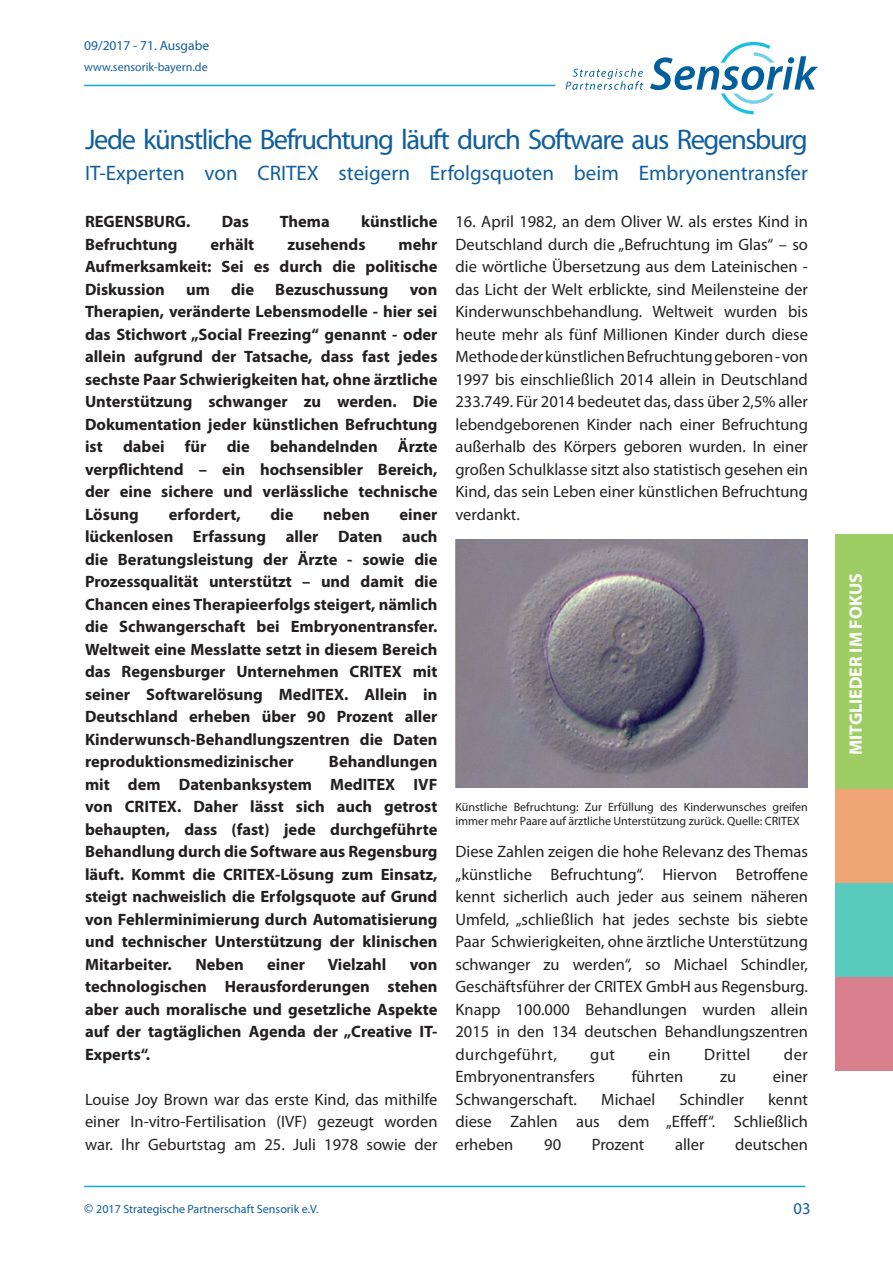
<style>
.page{position:relative;width:893px;height:1263px;background:#fff}
.page>*{position:absolute;margin:0;border:0;box-sizing:border-box;transform-origin:0 0}
.t1{font:28.5px "Myriad Pro";letter-spacing:-.05em;color:#105e9c}
.t2{font:21px "Myriad Pro";color:#105e9c}
.t3{font:700 18px "Myriad Pro";color:#fff}
.t4{font:700 16.5px/22.5px "Myriad Pro";color:#231f20;text-align:justify}
.t5{font:16.5px/22.5px "Myriad Pro";color:#231f20;text-align:justify}
.t6{font:16.5px "Myriad Pro";letter-spacing:.03em;color:#231f20}
.t7{font:16.5px "Myriad Pro";color:#105e9c}
.t8{font:13.5px "Myriad Pro";color:#105e9c}
.t9{font:12px/13.5px "Myriad Pro";color:#231f20}
.t10{font:12px "Myriad Pro";color:#105e9c}
.s1{font-size:13.5px}
</style>
<div class="page">
<hr style="left:84px;top:85px;width:471px;height:1px;background:#11a9de">
<hr style="left:84px;top:1186px;width:721px;height:1px;background:#11a9de">
<div style="left:835px;top:534px;width:58px;height:255px;background:#9fcd65"></div>
<div style="left:835px;top:789px;width:58px;height:94px;background:#eea475"></div>
<div style="left:835px;top:883px;width:58px;height:94px;background:#58cbbe"></div>
<div style="left:835px;top:977px;width:58px;height:94px;background:#d9808e"></div>
<img style="left:455px;top:539px;width:353px;height:249px">
<svg style="left:566px;top:68px;width:77px;height:22px"></svg>
<svg style="left:650px;top:42px;width:168px;height:72px"></svg>
<p class="t8" style="left:84px;top:38px;width:126px">09/2017 - 71. Ausgabe</p>
<p class="t10" style="left:84px;top:60px;width:125px">www.sensorik-bayern.de</p>
<h1 class="t1" style="left:85px;top:124px;width:724px">Jede künstliche Befruchtung läuft durch Software aus Regensburg</h1>
<p class="t2" style="left:85px;top:162px;width:724px">IT-Experten von CRITEX steigern Erfolgsquoten beim Embryonentransfer</p>
<p class="t4" style="left:85px;top:211px;width:107px">REGENSBURG.</p>
<p class="t4" style="left:222px;top:211px;width:29px">Das</p>
<p class="t4" style="left:280px;top:211px;width:52px">Thema</p>
<p class="t4" style="left:361px;top:211px;width:78px">künstliche</p>
<p class="t4" style="left:85px;top:233px;width:94px">Befruchtung</p>
<p class="t4" style="left:210px;top:233px;width:45px">erhält</p>
<p class="t4" style="left:287px;top:233px;width:80px">zusehends</p>
<p class="t5" style="left:455px;top:211px;width:354px">16. April 1982, an dem Oliver W. als erstes Kind in Deutschland durch die „Befruchtung im Glas“ – so die wörtliche Übersetzung aus dem Lateinischen - das Licht der Welt erblickte, sind Meilensteine der Kinderwunschbehandlung. Weltweit wurden bis heute mehr als fünf Millionen Kinder durch diese Methode der künstlichen Befruchtung geboren - von 1997 bis einschließlich 2014 allein in Deutschland 233.749. Für 2014 bedeutet das, dass über 2,5% aller lebendgeborenen Kinder nach einer Befruchtung außerhalb des Körpers geboren wurden. In einer großen Schulklasse sitzt also statistisch gesehen ein Kind, das sein Leben einer künstlichen Befruchtung verdankt.</p>
<p class="t4" style="left:85px;top:233px;width:354px;text-indent:314px">mehr Aufmerksamkeit: Sei es durch die politische Diskussion</p>
<p class="t4" style="left:186px;top:278px;width:25px">um</p>
<p class="t4" style="left:231px;top:278px;width:25px">die</p>
<p class="t4" style="left:275px;top:278px;width:115px">Bezuschussung</p>
<p class="t4" style="left:85px;top:278px;width:354px;text-indent:325px">von Therapien, veränderte Lebensmodelle - hier sei das Stichwort „Social Freezing“ genannt - oder allein aufgrund der Tatsache, dass fast jedes sechste Paar Schwierigkeiten hat, ohne ärztliche Unterstützung schwanger zu werden. Die Dokumentation jeder künstlichen Befruchtung ist dabei für die behandelnden Ärzte verpflichtend – ein hochsensibler Bereich, der eine sichere und verlässliche technische Lösung</p>
<p class="t4" style="left:169px;top:503px;width:73px">erfordert,</p>
<p class="t4" style="left:270px;top:503px;width:25px">die</p>
<p class="t4" style="left:323px;top:503px;width:48px">neben</p>
<p class="t4" style="left:85px;top:503px;width:354px;text-indent:315px">einer lückenlosen Erfassung aller Daten auch die Beratungsleistung der Ärzte - sowie die Prozessqualität unterstützt – und damit die Chancen eines Therapieerfolgs steigert, nämlich die Schwangerschaft bei Embryonentransfer.<br>Weltweit eine Messlatte setzt in diesem Bereich das Regensburger Unternehmen CRITEX mit seiner Softwarelösung MedITEX. Allein in Deutschland erheben über 90 Prozent aller Kinderwunsch-Behandlungszentren die Daten reproduktionsmedizinischer</p>
<p class="t4" style="left:85px;top:751px;width:354px;text-indent:244px">Behandlungen mit dem Datenbanksystem MedITEX IVF von CRITEX. Daher lässt sich auch getrost behaupten, dass (fast) jede durchgeführte Behandlung durch die Software aus Regensburg läuft. Kommt die CRITEX-Lösung zum Einsatz, steigt nachweislich die Erfolgsquote auf Grund von Fehlerminimierung durch Automatisierung und technischer Unterstützung der klinischen Mitarbeiter.</p>
<p class="t9" style="left:455px;top:801px;width:354px">Künstliche Befruchtung: Zur Erfüllung des Kinderwunsches greifen immer mehr Paare auf ärztliche Unterstützung zurück. Quelle: CRITEX</p>
<p class="t5" style="left:455px;top:841px;width:354px">Diese Zahlen zeigen die hohe Relevanz des Themas „künstliche Befruchtung“. Hiervon Betroffene kennt sicherlich auch jeder aus seinem näheren Umfeld, „schließlich hat jedes sechste bis siebte Paar Schwierigkeiten, ohne ärztliche Unterstützung schwanger zu werden“, so Michael Schindler, Geschäftsführer der CRITEX GmbH aus Regensburg.<br>Knapp 100.000 Behandlungen wurden allein 2015 in den 134 deutschen Behandlungszentren durchgeführt,</p>
<p class="t4" style="left:195px;top:953px;width:50px">Neben</p>
<p class="t4" style="left:267px;top:953px;width:39px">einer</p>
<p class="t4" style="left:328px;top:953px;width:60px">Vielzahl</p>
<p class="t4" style="left:85px;top:953px;width:354px;text-indent:325px">von technologischen Herausforderungen stehen aber auch moralische und gesetzliche Aspekte auf der tagtäglichen Agenda der „Creative IT-Experts“.</p>
<p class="t5" style="left:85px;top:1088px;width:354px">Louise Joy Brown war das erste Kind, das mithilfe einer In-vitro-Fertilisation (IVF) gezeugt worden war. Ihr Geburtstag am 25. Juli 1978 sowie der</p>
<p class="t5" style="left:590px;top:1043px;width:26px">gut</p>
<p class="t5" style="left:648px;top:1043px;width:24px">ein</p>
<p class="t6" style="left:704px;top:1045px;width:48px">Drittel</p>
<p class="t5" style="left:784px;top:1043px;width:25px">der</p>
<p class="t5" style="left:455px;top:1066px;width:141px">Embryonentransfers</p>
<p class="t5" style="left:632px;top:1066px;width:53px">führten</p>
<p class="t5" style="left:720px;top:1066px;width:18px">zu</p>
<p class="t5" style="left:773px;top:1066px;width:36px">einer</p>
<p class="t5" style="left:455px;top:1088px;width:123px">Schwangerschaft.</p>
<p class="t5" style="left:601px;top:1088px;width:55px">Michael</p>
<p class="t5" style="left:679px;top:1088px;width:66px">Schindler</p>
<p class="t5" style="left:455px;top:1088px;width:354px;text-indent:313px">kennt diese Zahlen aus dem „Effeff“. Schließlich erheben</p>
<p class="t5" style="left:544px;top:1133px;width:18px">90</p>
<p class="t5" style="left:592px;top:1133px;width:54px">Prozent</p>
<p class="t5" style="left:675px;top:1133px;width:31px">aller</p>
<p class="t5" style="left:735px;top:1133px;width:74px">deutschen</p>
<p class="t10" style="left:84px;top:1203px;width:236px"><span class="s1">©</span> 2017 Strategische Partnerschaft Sensorik e.V.</p>
<p class="t7" style="left:793px;top:1199px;width:18px">03</p>
<p class="t3" style="left:845px;top:755px;width:183px;rotate:-90deg">MITGLIEDER IM FOKUS</p>
</div>
